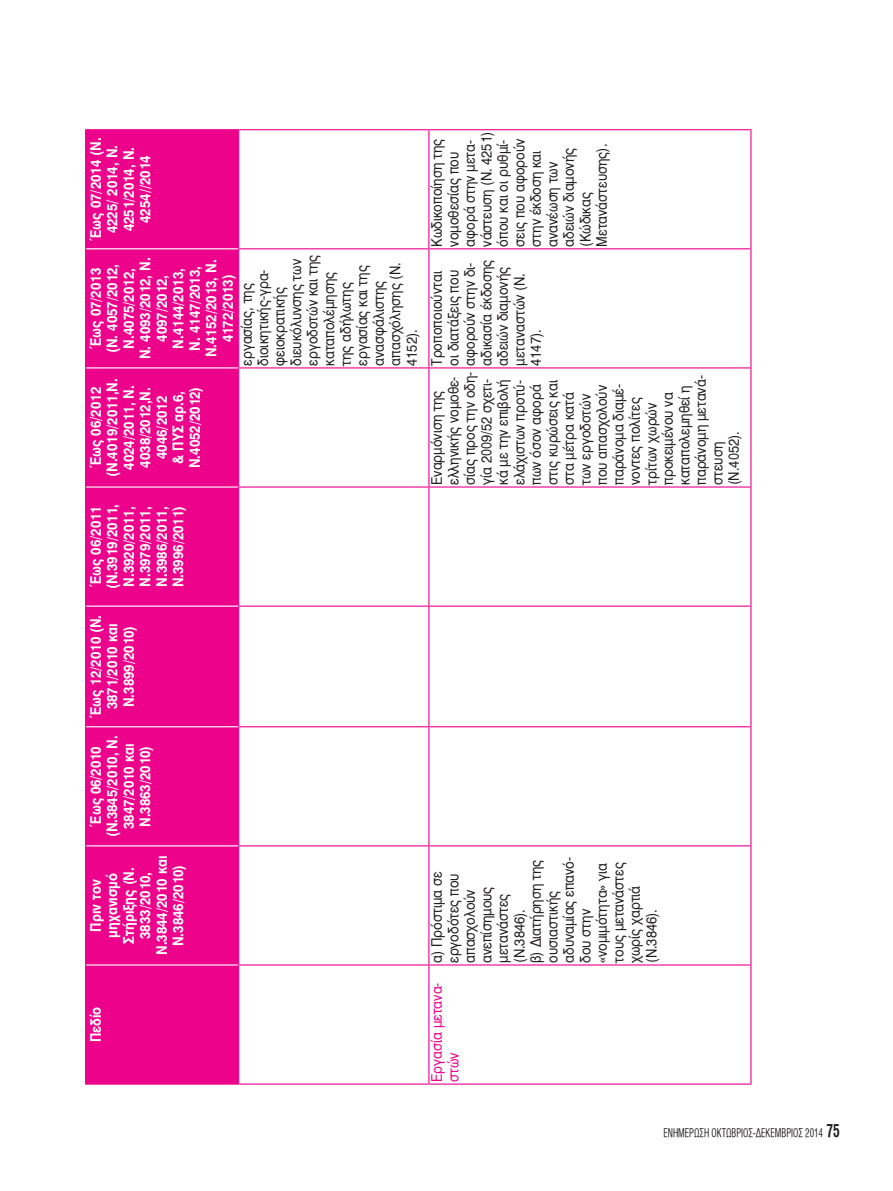
<style>
.page{position:relative;width:893px;height:1191px;background:#fff}
.page>*{position:absolute;margin:0;border:0;box-sizing:border-box;transform-origin:0 0}
.t1{font:14.25px/16.5px "UB Helvetica";color:#231f20;scale:.9 1}
.t2{font:14.25px/16.5px "UB Helvetica Bold";color:#fff;text-align:center;scale:.9 1}
.t3{font:14.25px/16.5px "UB Helvetica";color:#ed028c;scale:.9 1}
.t4{font:12px "UB Helvetica Cond";color:#231f20;scale:.77 1}
.s1{font-family:"UB Helvetica Cond Bold";font-size:18px}
</style>
<div class="page">
<div style="left:86px;top:846px;width:152px;height:237px;background:#ed028c"></div>
<div style="left:86px;top:130px;width:152px;height:715px;background:#ed028c"></div>
<svg style="left:239px;top:130px;width:511px;height:953px"></svg>
<hr style="left:85px;top:965px;width:1px;height:119px;background:#ed028c">
<hr style="left:86px;top:1083px;width:152px;height:1px;background:#ed028c">
<hr style="left:85px;top:846px;width:1px;height:119px;background:#ed028c">
<hr style="left:85px;top:727px;width:1px;height:119px;background:#ed028c">
<hr style="left:85px;top:606px;width:1px;height:121px;background:#ed028c">
<hr style="left:85px;top:487px;width:1px;height:119px;background:#ed028c">
<hr style="left:85px;top:368px;width:1px;height:119px;background:#ed028c">
<hr style="left:85px;top:249px;width:1px;height:119px;background:#ed028c">
<hr style="left:85px;top:129px;width:1px;height:120px;background:#ed028c">
<hr style="left:86px;top:129px;width:152px;height:1px;background:#ed028c">
<hr style="left:238px;top:965px;width:1px;height:119px;background:#ed028c">
<hr style="left:238px;top:846px;width:1px;height:119px;background:#ed028c">
<hr style="left:238px;top:727px;width:1px;height:119px;background:#ed028c">
<hr style="left:238px;top:606px;width:1px;height:121px;background:#ed028c">
<hr style="left:238px;top:487px;width:1px;height:119px;background:#ed028c">
<hr style="left:238px;top:368px;width:1px;height:119px;background:#ed028c">
<hr style="left:238px;top:249px;width:1px;height:119px;background:#ed028c">
<hr style="left:238px;top:129px;width:1px;height:120px;background:#ed028c">
<hr style="left:239px;top:1083px;width:189px;height:1px;background:#ed028c">
<hr style="left:239px;top:964px;width:189px;height:1px;background:#ed028c">
<hr style="left:239px;top:845px;width:189px;height:1px;background:#ed028c">
<hr style="left:239px;top:726px;width:189px;height:1px;background:#ed028c">
<hr style="left:239px;top:605px;width:189px;height:1px;background:#ed028c">
<hr style="left:239px;top:486px;width:189px;height:1px;background:#ed028c">
<hr style="left:239px;top:367px;width:189px;height:1px;background:#ed028c">
<hr style="left:239px;top:248px;width:189px;height:1px;background:#ed028c">
<hr style="left:239px;top:129px;width:189px;height:1px;background:#ed028c">
<hr style="left:428px;top:965px;width:1px;height:119px;background:#ed028c">
<hr style="left:429px;top:1083px;width:321px;height:1px;background:#ed028c">
<hr style="left:428px;top:846px;width:1px;height:119px;background:#ed028c">
<hr style="left:429px;top:964px;width:321px;height:1px;background:#ed028c">
<hr style="left:428px;top:727px;width:1px;height:119px;background:#ed028c">
<hr style="left:429px;top:845px;width:321px;height:1px;background:#ed028c">
<hr style="left:428px;top:606px;width:1px;height:121px;background:#ed028c">
<hr style="left:429px;top:726px;width:321px;height:1px;background:#ed028c">
<hr style="left:428px;top:487px;width:1px;height:119px;background:#ed028c">
<hr style="left:429px;top:605px;width:321px;height:1px;background:#ed028c">
<hr style="left:428px;top:368px;width:1px;height:119px;background:#ed028c">
<hr style="left:429px;top:486px;width:321px;height:1px;background:#ed028c">
<hr style="left:428px;top:249px;width:1px;height:119px;background:#ed028c">
<hr style="left:429px;top:367px;width:321px;height:1px;background:#ed028c">
<hr style="left:428px;top:129px;width:1px;height:120px;background:#ed028c">
<hr style="left:429px;top:248px;width:321px;height:1px;background:#ed028c">
<hr style="left:429px;top:129px;width:321px;height:1px;background:#ed028c">
<hr style="left:750px;top:965px;width:1px;height:119px;background:#ed028c">
<hr style="left:750px;top:846px;width:1px;height:119px;background:#ed028c">
<hr style="left:750px;top:727px;width:1px;height:119px;background:#ed028c">
<hr style="left:750px;top:606px;width:1px;height:121px;background:#ed028c">
<hr style="left:750px;top:487px;width:1px;height:119px;background:#ed028c">
<hr style="left:750px;top:368px;width:1px;height:119px;background:#ed028c">
<hr style="left:750px;top:249px;width:1px;height:119px;background:#ed028c">
<hr style="left:750px;top:129px;width:1px;height:120px;background:#ed028c">
<hr style="left:86px;top:964px;width:152px;height:1px;background:#fff">
<hr style="left:86px;top:726px;width:152px;height:1px;background:#fff">
<hr style="left:86px;top:605px;width:152px;height:1px;background:#fff">
<hr style="left:86px;top:486px;width:152px;height:1px;background:#fff">
<hr style="left:86px;top:367px;width:152px;height:1px;background:#fff">
<hr style="left:86px;top:248px;width:152px;height:1px;background:#fff">
<p class="t2" style="left:87px;top:241px;width:116px;rotate:-90deg">Έως 07/2014 (Ν.<br>4225/ 2014, Ν.<br>4251/2014, Ν.<br>4254//2014</p>
<p class="t1" style="left:239px;top:366px;width:125px;rotate:-90deg">εργασίας, της διοικητικής-γρα&shy;φειοκρατικής διευκόλυνσης των εργοδοτών και της καταπολέµησης της αδήλωτης εργασίας και της ανασφάλιστης απασχόλησης (Ν.<br>4152).</p>
<p class="t2" style="left:87px;top:359px;width:114px;rotate:-90deg">Έως 07/2013 (Ν. 4057/2012,<br>Ν.4075/2012,<br>Ν. 4093/2012, Ν.<br>4097/2012,<br>Ν.4144/2013,<br>Ν. 4147/2013,<br>Ν.4152/2013, Ν.<br>4172/2013)</p>
<p class="t2" style="left:87px;top:477px;width:111px;rotate:-90deg">Έως 06/2012 (Ν.4019/2011,Ν.<br>4024/2011, Ν.<br>4038/2012,Ν.<br>4046/2012<br>&amp; ΠΥΣ αρ.6,<br>Ν.4052/2012)</p>
<p class="t2" style="left:87px;top:589px;width:96px;text-align:left;rotate:-90deg">Έως 06/2011 (Ν.3919/2011,<br>Ν.3920/2011,<br>Ν.3979/2011,<br>Ν.3986/2011,<br>Ν.3996/2011)</p>
<p class="t1" style="left:429px;top:247px;width:129px;rotate:-90deg">Κωδικοποίηση της νοµοθεσίας που αφορά στην µετα&shy;νάστευση (Ν. 4251) όπου και οι ρυθµί&shy;σεις που αφορούν στην έκδοση και ανανέωση των αδειών διαµονής (Κώδικας<br>Μετανάστευσης).</p>
<p class="t1" style="left:429px;top:366px;width:108px;rotate:-90deg">Τροποποιούνται οι διατάξεις που</p>
<p class="t1" style="left:478px;top:366px;width:119px;rotate:-90deg">αδικασία έκδοσης αδειών διαµονής µεταναστών (Ν.<br>4147).</p>
<p class="t1" style="left:429px;top:485px;width:248px;rotate:-90deg">Εναρµόνιση της<br>ελληνικής νοµοθε-<br>σίας προς την οδη- αφορούν στην δι&shy;γία 2009/52 σχετι-<br>κά µε την επιβολή<br>ελάχιστων προτύ-<br>πων όσον αφορά<br>στις κυρώσεις και<br>στα µέτρα κατά<br>των εργοδοτών<br>που απασχολούν<br>παράνοµα διαµέ-<br>νοντες πολίτες<br>τρίτων χωρών<br>προκειµένου να<br>καταπολεµηθεί η<br>παράνοµη µετανά-<br>στευση<br>(Ν.4052).</p>
<p class="t2" style="left:87px;top:718px;width:116px;rotate:-90deg">Έως 12/2010 (Ν.<br>3871/2010 και<br>Ν.3899/2010)</p>
<p class="t2" style="left:87px;top:837px;width:114px;rotate:-90deg">Έως 06/2010 (Ν.3845/2010, Ν.<br>3847/2010 και<br>Ν.3863/2010)</p>
<p class="t2" style="left:87px;top:955px;width:112px;rotate:-90deg">Πριν τον µηχανισµό<br>Στήριξης (Ν.<br>3833/2010,<br>Ν.3844/2010 και<br>Ν.3846/2010)</p>
<p class="t2" style="left:87px;top:1042px;width:41px;rotate:-90deg">Πεδίο</p>
<p class="t1" style="left:429px;top:963px;width:119px;rotate:-90deg">α) Πρόστιµα σε εργοδότες που απασχολούν ανεπίσηµους µετανάστες (Ν.3846).<br>β) ∆ιατήρηση της ουσιαστικής αδυναµίας επανό&shy;δου στην «νοµιµότητα» για τους µετανάστες χωρίς χαρτιά (Ν.3846).</p>
<p class="t3" style="left:429px;top:1082px;width:112px;rotate:-90deg">Εργασία µετανα&shy;στών</p>
<p class="t4" style="left:663px;top:1125px;width:231px">ΕΝΗΜΕΡΩΣΗ ΟΚΤΩΒΡΙΟΣ-ΔΕΚΕΜΒΡΙΟΣ 2014 <span class="s1">75</span></p>
</div>
